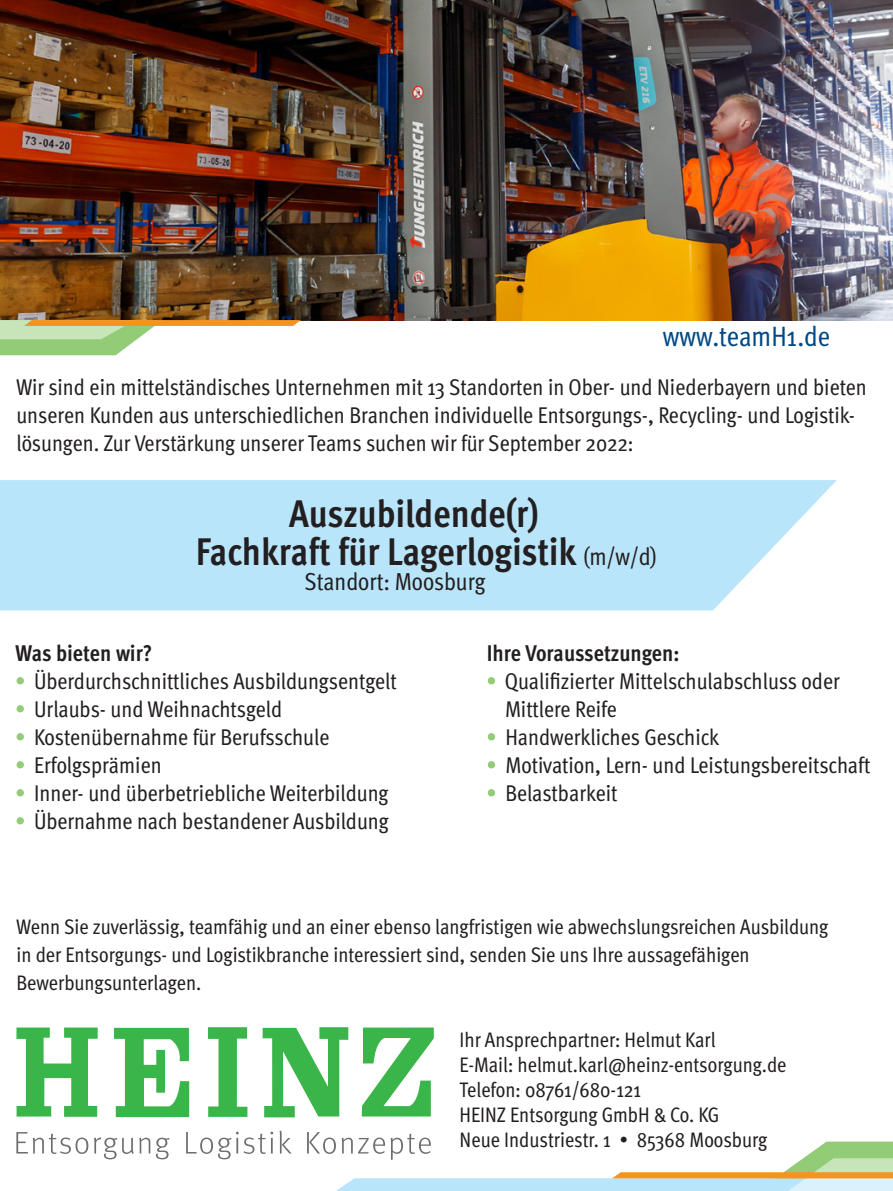
<style>
.page{position:relative;width:893px;height:1191px;background:#fff}
.page>*{position:absolute;margin:0;border:0;box-sizing:border-box;transform-origin:0 0}
.t1{font:700 condensed 38.5px "Meta Pro";letter-spacing:-.005em;color:#231f20}
.t2{font:condensed 28px "Meta Pro";color:#014984}
.t3{font:condensed 24.5px "Meta Pro";letter-spacing:-.005em;color:#231f20}
.t4{font:condensed 22.75px/28px "Meta Pro";color:#231f20}
.t5{font:700 condensed 22.75px "Meta Pro";letter-spacing:-.005em;color:#231f20}
.t6{font:condensed 21px/25.2px "Meta Pro";color:#231f20}
.s1{font-weight:400;font-size:24.5px}
.s2{color:#93cc77}
</style>
<div class="page">
<img style="left:0;top:0;width:893px;height:320px">
<svg style="left:16px;top:1027px;width:82px;height:89px"></svg>
<svg style="left:114px;top:1027px;width:75px;height:90px"></svg>
<svg style="left:208px;top:1027px;width:39px;height:89px"></svg>
<svg style="left:263px;top:1027px;width:85px;height:90px"></svg>
<svg style="left:362px;top:1027px;width:72px;height:89px"></svg>
<svg style="left:16px;top:1132px;width:72px;height:21px"></svg>
<svg style="left:94px;top:1137px;width:56px;height:22px"></svg>
<svg style="left:156px;top:1137px;width:14px;height:22px"></svg>
<svg style="left:186px;top:1131px;width:87px;height:28px"></svg>
<svg style="left:279px;top:1130px;width:12px;height:23px"></svg>
<svg style="left:307px;top:1132px;width:586px;height:59px"></svg>
<div style="left:0;top:480px;width:837px;height:130px;background:#b9e5fa"></div>
<svg style="left:0;top:320px;width:301px;height:35px"></svg>
<p class="t2" style="left:663px;top:315px;width:169px">www.teamH1.de</p>
<p class="t4" style="left:16px;top:371px;width:852px">Wir sind ein mittelständisches Unternehmen mit 13 Standorten in Ober- und Niederbayern und bieten unseren Kunden aus unterschiedlichen Branchen individuelle Entsorgungs-, Recycling- und Logistik&shy;lösungen. Zur Verstärkung unserer Teams suchen wir für September 2022:</p>
<p class="t1" style="left:289px;top:484px;width:251px">Auszubildende(r)</p>
<p class="t1" style="left:196px;top:522px;width:463px">Fachkraft für Lagerlogistik <span class="s1">(m/w/d)</span></p>
<p class="t3" style="left:305px;top:563px;width:182px">Standort: Moosburg</p>
<p class="t5" style="left:16px;top:635px;width:138px">Was bieten wir?</p>
<p class="t4" style="left:16px;top:665px;width:383px"><span class="s2">•</span> Überdurchschnittliches Ausbildungsentgelt</p>
<p class="t4" style="left:16px;top:693px;width:268px"><span class="s2">•</span> Urlaubs- und Weihnachtsgeld</p>
<p class="t4" style="left:16px;top:721px;width:315px"><span class="s2">•</span> Kostenübernahme für Berufsschule</p>
<p class="t4" style="left:16px;top:749px;width:148px"><span class="s2">•</span> Erfolgsprämien</p>
<p class="t4" style="left:16px;top:777px;width:374px"><span class="s2">•</span> Inner- und überbetriebliche Weiterbildung</p>
<p class="t4" style="left:16px;top:805px;width:375px"><span class="s2">•</span> Übernahme nach bestandener Ausbildung</p>
<p class="t5" style="left:487px;top:635px;width:194px">Ihre Voraussetzungen:</p>
<p class="t4" style="left:487px;top:665px;width:355px"><span class="s2">•</span> Qualifizierter Mittelschulabschluss oder</p>
<p class="t4" style="left:505px;top:693px;width:113px">Mittlere Reife</p>
<p class="t4" style="left:487px;top:721px;width:234px"><span class="s2">•</span> Handwerkliches Geschick</p>
<p class="t4" style="left:487px;top:749px;width:385px"><span class="s2">•</span> Motivation, Lern- und Leistungsbereitschaft</p>
<p class="t4" style="left:487px;top:777px;width:132px"><span class="s2">•</span> Belastbarkeit</p>
<p class="t6" style="left:16px;top:912px;width:813px">Wenn Sie zuverlässig, teamfähig und an einer ebenso langfristigen wie abwechslungsreichen Ausbildung</p>
<p class="t6" style="left:16px;top:940px;width:735px">in der Entsorgungs- und Logistikbranche interessiert sind, senden Sie uns Ihre aussagefähigen</p>
<p class="t6" style="left:16px;top:968px;width:186px">Bewerbungsunterlagen.</p>
<p class="t6" style="left:460px;top:1025px;width:258px">Ihr Ansprechpartner: Helmut Karl</p>
<p class="t6" style="left:460px;top:1050px;width:328px">E-Mail: helmut.karl@heinz-entsorgung.de</p>
<p class="t6" style="left:460px;top:1075px;width:183px">Telefon: 08761/680-121</p>
<p class="t6" style="left:460px;top:1100px;width:309px">HEINZ Entsorgung GmbH &amp; Co. KG<br>Neue Industriestr. 1 • 85368 Moosburg</p>
</div>
